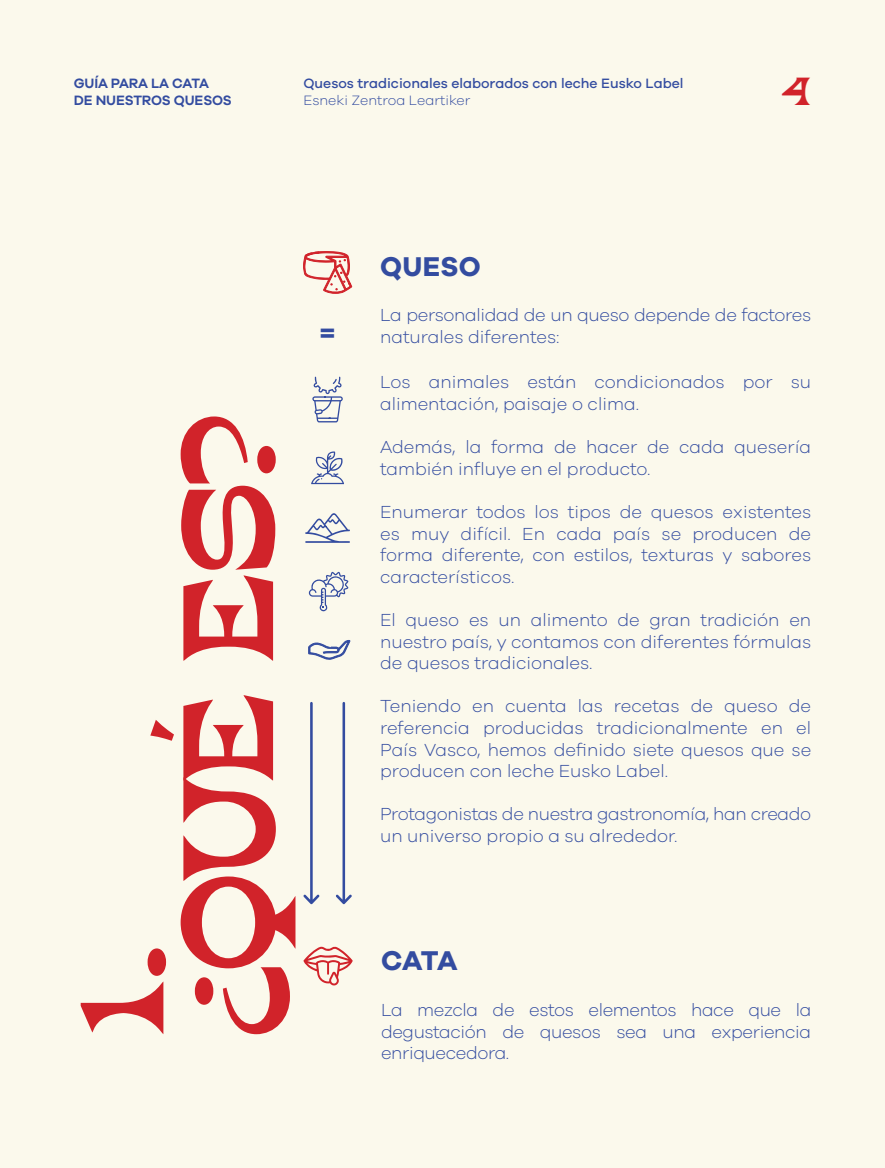
<style>
.page{position:relative;width:885px;height:1168px;background:#fff}
.page>*{position:absolute;margin:0;border:0;box-sizing:border-box;transform-origin:0 0}
.t1{font:700 expanded 112px/109.6px "Kish";color:#d1232a}
.t2{font:700 expanded 38px "Kish";color:#d1232a}
.t3{font:700 28px "Galano Grotesque";letter-spacing:.005em;color:#334ca0}
.t4{font:300 18px/21.6px "Galano Grotesque";color:#334ca0;text-align:justify}
.t5{font:300 18px/21.6px "Galano Grotesque";letter-spacing:-.02em;color:#334ca0}
.t6{font:500 14px "Galano Grotesque";color:#334ca0}
.t7{font:600 14px/16.8px "Galano Grotesque";letter-spacing:-.01em;color:#334ca0}
.t8{font:300 14px "Galano Grotesque";color:#334ca0}
</style>
<div class="page">
<div style="left:0;top:0;width:884px;height:1168px;background:#fbf9ec"></div>
<svg style="left:303px;top:702px;width:16px;height:202px"></svg>
<svg style="left:336px;top:702px;width:16px;height:202px"></svg>
<svg style="left:303px;top:251px;width:49px;height:42px"></svg>
<svg style="left:303px;top:946px;width:50px;height:40px"></svg>
<svg style="left:305px;top:513px;width:45px;height:30px"></svg>
<svg style="left:309px;top:572px;width:39px;height:39px"></svg>
<svg style="left:311px;top:451px;width:33px;height:33px"></svg>
<svg style="left:312px;top:377px;width:31px;height:45px"></svg>
<svg style="left:308px;top:640px;width:42px;height:20px"></svg>
<p class="t7" style="left:74px;top:74px;width:160px">GUÍA PARA LA CATA<br>DE NUESTROS QUESOS</p>
<p class="t6" style="left:303px;top:75px;width:381px">Quesos tradicionales elaborados con leche Eusko Label</p>
<p class="t8" style="left:303px;top:91px;width:168px">Esneki Zentroa Leartiker</p>
<h2 class="t2" style="left:782px;top:63px;width:31px">4</h2>
<h3 class="t3" style="left:319px;top:315px;width:18px">=</h3>
<h1 class="t1" style="left:60px;top:1037px;width:626px;rotate:-90deg">1.<br>¿QUÉ ES?</h1>
<h3 class="t3" style="left:380px;top:249px;width:102px">QUESO</h3>
<p class="t5" style="left:380px;top:304px;width:432px">La personalidad de un queso depende de factores naturales diferentes:</p>
<p class="t4" style="left:380px;top:371px;width:432px">Los animales están condicionados por su alimentación, paisaje o clima.</p>
<p class="t4" style="left:380px;top:436px;width:432px">Además, la forma de hacer de cada quesería también influye en el producto.</p>
<p class="t4" style="left:380px;top:501px;width:432px">Enumerar todos los tipos de quesos existentes es muy difícil. En cada país se producen de forma diferente, con estilos, texturas y sabores característicos.</p>
<p class="t4" style="left:380px;top:609px;width:432px">El queso es un alimento de gran tradición en nuestro país, y contamos con diferentes fórmulas de quesos tradicionales.</p>
<p class="t4" style="left:380px;top:695px;width:432px">Teniendo en cuenta las recetas de queso de referencia producidas tradicionalmente en el País Vasco, hemos definido siete quesos que se producen con leche Eusko Label.</p>
<p class="t5" style="left:380px;top:803px;width:432px">Protagonistas de nuestra gastronomía, han creado un universo propio a su alrededor.</p>
<h3 class="t3" style="left:381px;top:944px;width:78px">CATA</h3>
<p class="t4" style="left:381px;top:998px;width:432px">La mezcla de estos elementos hace que la degustación de quesos sea una experiencia enriquecedora.</p>
</div>
